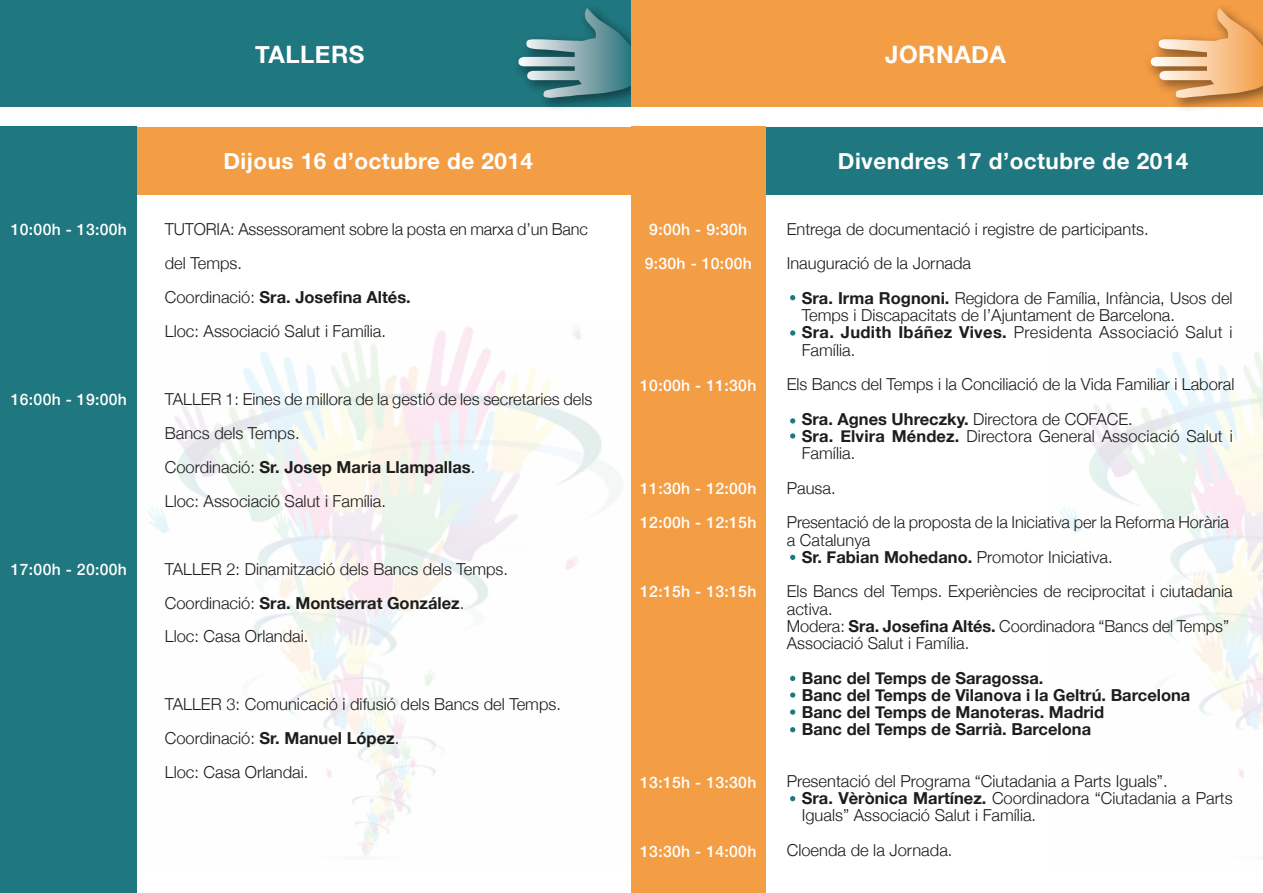
<style>
.page{position:relative;width:1263px;height:893px;background:#fff}
.page>*{position:absolute;margin:0;border:0;box-sizing:border-box;transform-origin:0 0}
.t1{font:700 24px "Helvetica Neue";letter-spacing:.02em;color:#fff}
.t2{font:700 22.5px "Helvetica Neue";letter-spacing:.02em;color:#fff}
.t3{font:300 16.5px/33.9px "Helvetica Neue";color:#1d1d1b}
.t4{font:700 16.5px/17.2px "Helvetica Neue";color:#1d1d1b}
.t5{font:500 15.75px/34.5px "Helvetica Neue";letter-spacing:.02em;color:#fff}
.s1{font-weight:700}
</style>
<div class="page">
<img style="left:148px;top:326px;width:475px;height:531px">
<img style="left:1060px;top:352px;width:203px;height:426px">
<div style="left:2px;top:127px;width:629px;height:68px;background:#f39d45"></div>
<div style="left:0;top:127px;width:136px;height:766px;background:#1f777f"></div>
<div style="left:644px;top:127px;width:619px;height:68px;background:#1f777f"></div>
<div style="left:631px;top:127px;width:135px;height:766px;background:#f39d45"></div>
<svg style="left:790px;top:295px;width:5px;height:5px"></svg>
<svg style="left:790px;top:555px;width:5px;height:5px"></svg>
<svg style="left:790px;top:796px;width:5px;height:5px"></svg>
<div style="left:0;top:0;width:631px;height:106px;background:#1f777f"></div>
<img style="left:509px;top:98px;width:141px;height:11px">
<svg style="left:518px;top:8px;width:113px;height:90px"></svg>
<svg style="left:790px;top:330px;width:5px;height:6px"></svg>
<svg style="left:790px;top:418px;width:5px;height:6px"></svg>
<svg style="left:790px;top:433px;width:5px;height:6px"></svg>
<svg style="left:790px;top:676px;width:5px;height:5px"></svg>
<svg style="left:790px;top:692px;width:5px;height:6px"></svg>
<svg style="left:790px;top:709px;width:5px;height:6px"></svg>
<svg style="left:790px;top:727px;width:5px;height:5px"></svg>
<div style="left:631px;top:0;width:632px;height:106px;background:#f39d45"></div>
<img style="left:1141px;top:60px;width:122px;height:50px">
<svg style="left:1151px;top:8px;width:112px;height:90px"></svg>
<h1 class="t1" style="left:255px;top:36px;width:111px">TALLERS</h1>
<h1 class="t1" style="left:885px;top:36px;width:122px">JORNADA</h1>
<h2 class="t2" style="left:224px;top:143px;width:311px">Dijous 16 d’octubre de 2014</h2>
<h2 class="t2" style="left:838px;top:143px;width:352px">Divendres 17 d’octubre de 2014</h2>
<p class="t5" style="left:11px;top:211px;width:118px">10:00h - 13:00h</p>
<p class="t3" style="left:165px;top:211px;width:425px">TUTORIA: Assessorament sobre la posta en marxa d’un Banc del Temps.<br>Coordinació: <span class="s1">Sra. Josefina Altés.<br></span>Lloc: Associació Salut i Família.</p>
<p class="t5" style="left:11px;top:381px;width:118px">16:00h - 19:00h</p>
<p class="t3" style="left:165px;top:381px;width:429px">TALLER 1: Eines de millora de la gestió de les secretaries dels Bancs dels Temps.<br>Coordinació: <span class="s1">Sr. Josep Maria Llampallas</span>.<br>Lloc: Associació Salut i Família.</p>
<p class="t5" style="left:11px;top:552px;width:118px">17:00h - 20:00h</p>
<p class="t3" style="left:165px;top:551px;width:345px">TALLER 2: Dinamització dels Bancs dels Temps.<br>Coordinació: <span class="s1">Sra. Montserrat González</span>.<br>Lloc: Casa Orlandai.</p>
<p class="t3" style="left:165px;top:687px;width:398px">TALLER 3: Comunicació i difusió dels Bancs del Temps.<br>Coordinació: <span class="s1">Sr. Manuel López</span>.<br>Lloc: Casa Orlandai.</p>
<p class="t5" style="left:645px;top:211px;width:109px">9:00h - 9:30h<br>9:30h - 10:00h</p>
<p class="t5" style="left:640px;top:367px;width:118px">10:00h - 11:30h</p>
<p class="t5" style="left:640px;top:471px;width:118px;line-height:33.8px">11:30h - 12:00h<br>12:00h - 12:15h</p>
<p class="t5" style="left:640px;top:573px;width:118px">12:15h - 13:15h</p>
<p class="t5" style="left:640px;top:765px;width:118px">13:15h - 13:30h</p>
<p class="t5" style="left:640px;top:833px;width:118px">13:30h - 14:00h</p>
<p class="t3" style="left:787px;top:211px;width:363px;line-height:34.5px">Entrega de documentació i registre de participants.<br>Inauguració de la Jornada</p>
<p class="t3" style="left:802px;top:289px;width:432px;line-height:17.2px"><span class="s1">Sra. Irma Rognoni.</span> Regidora de Família, Infància, Usos del Temps i Discapacitats de l’Ajuntament de Barcelona.<br><span class="s1">Sra. Judith Ibáñez Vives.</span> Presidenta Associació Salut i Família.</p>
<p class="t3" style="left:802px;top:366px;width:434px;line-height:34.5px;text-indent:-15px">Els Bancs del Temps i la Conciliació de la Vida Familiar i Laboral<br><span class="s1">Sra. Agnes Uhreczky.</span> Directora de COFACE.</p>
<p class="t3" style="left:802px;top:426px;width:432px;line-height:17.2px"><span class="s1">Sra. Elvira Méndez.</span> Directora General Associació Salut i<br>Família.</p>
<p class="t3" style="left:787px;top:470px;width:444px;line-height:34.5px">Pausa.<br>Presentació de la proposta de la Iniciativa per la Reforma Horària</p>
<p class="t3" style="left:802px;top:530px;width:312px;line-height:17.2px;text-indent:-15px">a Catalunya<br><span class="s1">Sr. Fabian Mohedano.</span> Promotor Iniciativa.</p>
<p class="t3" style="left:787px;top:582px;width:447px;line-height:17.2px">Els Bancs del Temps. Experiències de reciprocitat i ciutadania activa.<br>Modera: <span class="s1">Sra. Josefina Altés.</span> Coordinadora “Bancs del Temps” Associació Salut i Família.</p>
<p class="t4" style="left:802px;top:669px;width:390px">Banc del Temps de Saragossa.<br>Banc del Temps de Vilanova i la Geltrú. Barcelona Banc del Temps de Manoteras. Madrid<br>Banc del Temps de Sarrià. Barcelona</p>
<p class="t3" style="left:802px;top:771px;width:432px;line-height:17.2px;text-indent:-15px">Presentació del Programa “Ciutadania a Parts Iguals”.<br><span class="s1">Sra. Vèrònica Martínez.</span> Coordinadora “Ciutadania a Parts<br>Iguals” Associació Salut i Família.</p>
<p class="t3" style="left:787px;top:832px;width:167px">Cloenda de la Jornada.</p>
</div>
